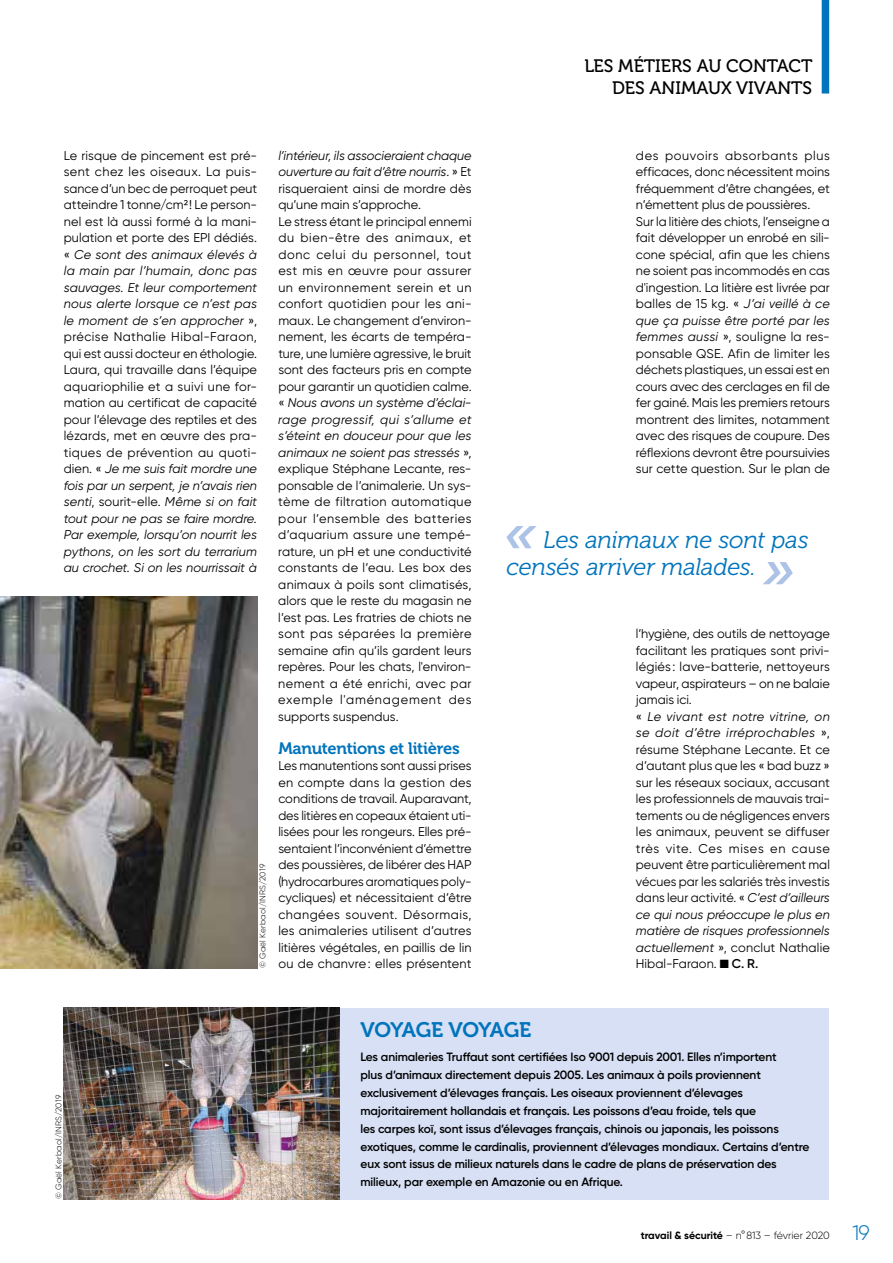
<style>
.page{position:relative;width:893px;height:1263px;background:#fff}
.page>*{position:absolute;margin:0;border:0;box-sizing:border-box;transform-origin:0 0}
.t1{font:italic 24px/27px "Museo 300";letter-spacing:-.01em;color:#0074bc}
.t2{font:21px "Museo 700";letter-spacing:-.015em;color:#0074bc}
.t3{font:18px/21.6px "Museo 500";color:#000;text-align:right}
.t4{font:16.5px "Museo 700";letter-spacing:-.02em;color:#0074bc}
.t5{font:12.75px/16.5px "Gilroy";letter-spacing:.005em;color:#000}
.t6{font:600 12px/18px "Gilroy";letter-spacing:-.01em;color:#000}
.t7{font:300 10.5px "Gilroy";letter-spacing:-.01em;color:#000}
.t8{font:300 8.25px "Gilroy";letter-spacing:.025em;color:#000}
.s1{font-style:italic}
.s2{font-weight:600}
.s3{font-weight:700}
.s4{font-size:21px;color:#0074bc}
</style>
<div class="page">
<div style="left:822px;top:0;width:7px;height:94px;background:#0074bc"></div>
<div style="left:65px;top:1008px;width:764px;height:191px;background:#d7e0f4"></div>
<img style="left:64px;top:1008px;width:275px;height:191px">
<img style="left:0;top:597px;width:257px;height:371px">
<svg style="left:506px;top:526px;width:31px;height:22px"></svg>
<svg style="left:763px;top:562px;width:30px;height:22px"></svg>
<p class="t5" style="left:64px;top:147px;width:195px;text-align:justify">Le risque de pincement est pré&shy;sent chez les oiseaux. La puis&shy;sance d’un bec de perroquet peut atteindre 1 tonne/cm2! Le person&shy;nel est là aussi formé à la mani&shy;pulation et porte des EPI dédiés. « <span class="s1">Ce sont des animaux élevés à la main par l’humain, donc pas sauvages. Et leur comportement nous alerte lorsque ce n’est pas le moment de s’en approcher</span> », précise Nathalie Hibal-Faraon, qui est aussi docteur en éthologie.<br>Laura, qui travaille dans l’équipe aquariophilie et a suivi une for&shy;mation au certificat de capacité pour l’élevage des reptiles et des lézards, met en œuvre des pra&shy;tiques de prévention au quoti&shy;dien. « <span class="s1">Je me suis fait mordre une fois par un serpent, je n’avais rien senti</span>, sourit-elle. <span class="s1">Même si on fait tout pour ne pas se faire mordre.<br>Par exemple, lorsqu’on nourrit les pythons, on les sort du terrarium au crochet. Si on les nourrissait à</span></p>
<p class="t5" style="left:278px;top:147px;width:195px"><span class="s1">l’intérieur, ils associeraient chaque ouverture au fait d’être nourris</span>. » Et risqueraient ainsi de mordre dès qu’une main s’approche.<br>Le stress étant le principal ennemi du bien-être des animaux, et donc celui du personnel, tout est mis en œuvre pour assurer un environnement serein et un confort quotidien pour les ani&shy;maux. Le changement d’environ&shy;nement, les écarts de tempéra&shy;ture, une lumière agressive, le bruit sont des facteurs pris en compte pour garantir un quotidien calme. « <span class="s1">Nous avons un système d’éclai&shy;rage progressif, qui s’allume et s’éteint en douceur pour que les animaux ne soient pas stressés</span> », explique Stéphane Lecante, res&shy;ponsable de l’animalerie. Un sys&shy;tème de filtration automatique pour l’ensemble des batteries d’aquarium assure une tempé&shy;rature, un pH et une conductivité constants de l’eau. Les box des animaux à poils sont climatisés, alors que le reste du magasin ne l’est pas. Les fratries de chiots ne sont pas séparées la première semaine afin qu’ils gardent leurs repères. Pour les chats, l'environ&shy;nement a été enrichi, avec par exemple l'aménagement des supports suspendus.</p>
<p class="t4" style="left:278px;top:739px;width:183px">Manutentions et litières</p>
<p class="t5" style="left:278px;top:757px;width:195px;text-align:justify">Les manutentions sont aussi prises en compte dans la gestion des conditions de travail. Auparavant, des litières en copeaux étaient uti&shy;lisées pour les rongeurs. Elles pré&shy;sentaient l’inconvénient d’émettre des poussières, de libérer des HAP (hydrocarbures aromatiques poly&shy;cycliques) et nécessitaient d’être changées souvent. Désormais, les animaleries utilisent d’autres litières végétales, en paillis de lin ou de chanvre: elles présentent</p>
<p class="t8" style="left:258px;top:968px;width:106px;rotate:-90deg">© Gaël Kerbaol/INRS/2019</p>
<h3 class="t3" style="left:584px;top:55px;width:230px">LES MÉTIERS AU CONTACT<br>DES ANIMAUX VIVANTS</h3>
<p class="t5" style="left:636px;top:147px;width:196px">des pouvoirs absorbants plus efficaces, donc nécessitent moins fréquemment d’être changées, et n’émettent plus de poussières.<br>Sur la litière des chiots, l’enseigne a fait développer un enrobé en sili&shy;cone spécial, afin que les chiens ne soient pas incommodés en cas d'ingestion. La litière est livrée par balles de 15 kg. « <span class="s1">J’ai veillé à ce que ça puisse être porté par les femmes aussi</span> », souligne la res&shy;ponsable QSE. Afin de limiter les déchets plastiques, un essai est en cours avec des cerclages en fil de fer gainé. Mais les premiers retours montrent des limites, notamment avec des risques de coupure. Des réflexions devront être poursuivies sur cette question. Sur le plan de</p>
<h1 class="t1" style="left:506px;top:527px;width:304px;text-indent:37px">Les animaux ne sont pas censés arriver malades.</h1>
<p class="t5" style="left:636px;top:625px;width:196px">l’hygiène, des outils de nettoyage facilitant les pratiques sont privi&shy;légiés : lave-batterie, nettoyeurs vapeur, aspirateurs – on ne balaie jamais ici.<br>« <span class="s1">Le vivant est notre vitrine, on se doit d’être irréprochables</span> », résume Stéphane Lecante. Et ce d’autant plus que les « bad buzz » sur les réseaux sociaux, accusant les professionnels de mauvais trai&shy;tements ou de négligences envers les animaux, peuvent se diffuser très vite. Ces mises en cause peuvent être particulièrement mal vécues par les salariés très investis dans leur activité. « <span class="s1">C’est d’ailleurs ce qui nous préoccupe le plus en matière de risques professionnels actuellement</span> », conclut Nathalie<br>Hibal-Faraon. ■ <span class="s2">C. R.</span></p>
<p class="t8" style="left:54px;top:1199px;width:106px;rotate:-90deg">© Gaël Kerbaol/INRS/2019</p>
<h2 class="t2" style="left:360px;top:1018px;width:172px">VOYAGE VOYAGE</h2>
<p class="t6" style="left:360px;top:1047px;width:451px">Les animaleries Truffaut sont certifiées Iso 9001 depuis 2001. Elles n’importent<br>plus d’animaux directement depuis 2005. Les animaux à poils proviennent exclusivement d’élevages français. Les oiseaux proviennent d’élevages majoritairement hollandais et français. Les poissons d’eau froide, tels que<br>les carpes koï, sont issus d’élevages français, chinois ou japonais, les poissons exotiques, comme le cardinalis, proviennent d’élevages mondiaux. Certains d’entre eux sont issus de milieux naturels dans le cadre de plans de préservation des milieux, par exemple en Amazonie ou en Afrique.</p>
<p class="t7" style="left:641px;top:1229px;width:231px"><span class="s3">travail &amp; sécurité</span> – n°813 – février 2020 <span class="s4">19</span></p>
</div>
